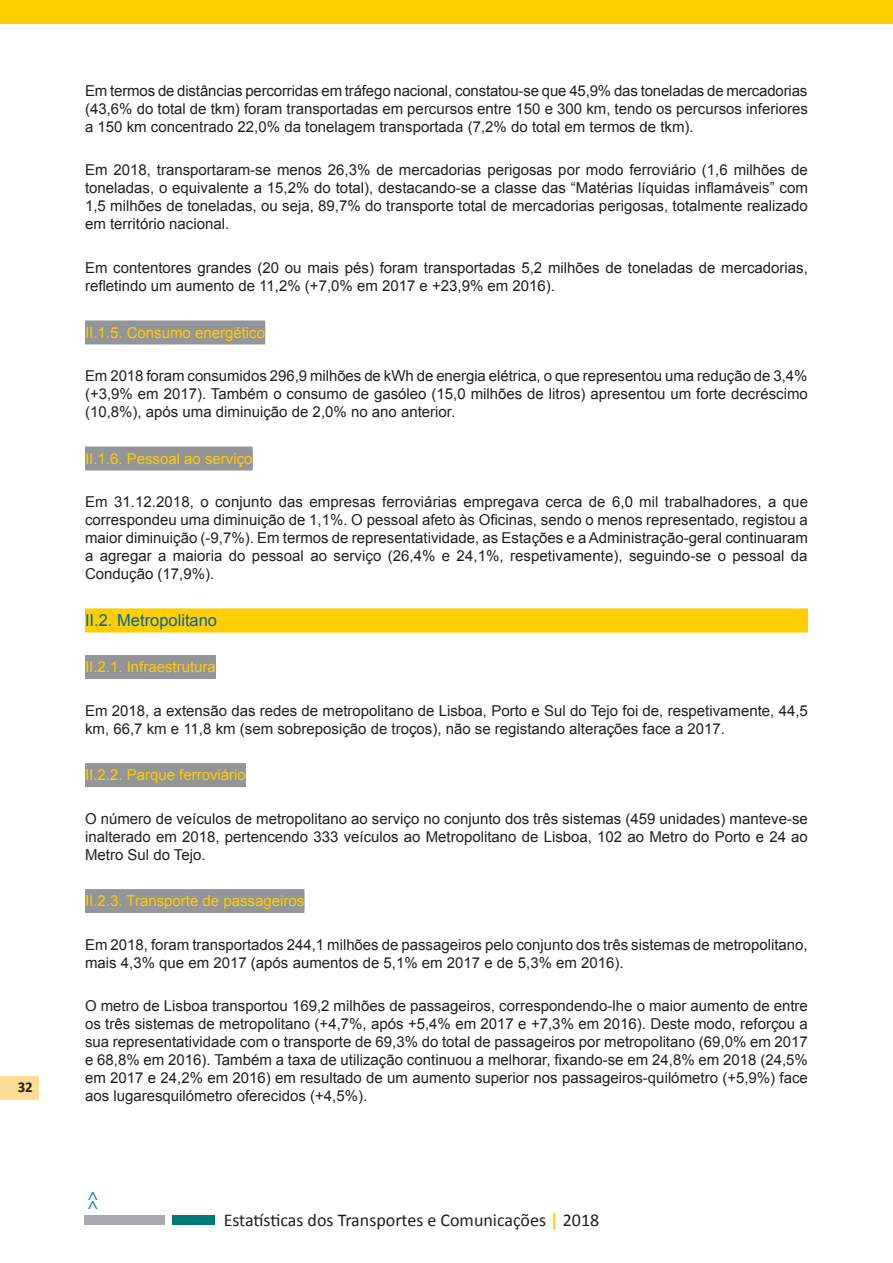
<style>
.page{position:relative;width:893px;height:1263px;background:#fff}
.page>*{position:absolute;margin:0;border:0;box-sizing:border-box;transform-origin:0 0}
.t1{font:18px "Calibri";color:#231f20}
.t2{font:700 18px "Minion Pro";color:#007c78}
.t3{font:16.5px "Arial";color:#0065a0}
.t4{font:15px/18px "Arial";color:#231f20;text-align:justify}
.t5{font:15px "Arial";color:#ffce00}
.t6{font:700 15px "Calibri";color:#231f20}
.s1{font-weight:700;color:#ffce00}
</style>
<div class="page">
<div style="left:85px;top:320px;width:180px;height:24px;background:#939598"></div>
<div style="left:85px;top:446px;width:168px;height:24px;background:#939598"></div>
<div style="left:85px;top:608px;width:723px;height:24px;background:#ffce00"></div>
<div style="left:85px;top:655px;width:131px;height:24px;background:#939598"></div>
<div style="left:85px;top:763px;width:161px;height:24px;background:#939598"></div>
<div style="left:85px;top:889px;width:219px;height:24px;background:#939598"></div>
<div style="left:1px;top:1px;width:892px;height:23px;background:#ffce00"></div>
<div style="left:0;top:1076px;width:39px;height:23px;background:#ffde93"></div>
<div style="left:84px;top:1215px;width:81px;height:10px;background:#a7a9ac"></div>
<div style="left:172px;top:1215px;width:43px;height:10px;background:#007c78"></div>
<p class="t6" style="left:18px;top:1078px;width:17px">32</p>
<p class="t4" style="left:85px;top:82px;width:724px">Em termos de distâncias percorridas em tráfego nacional, constatou-se que 45,9% das toneladas de mercadorias (43,6% do total de tkm) foram transportadas em percursos entre 150 e 300 km, tendo os percursos inferiores a 150 km concentrado 22,0% da tonelagem transportada (7,2% do total em termos de tkm).</p>
<p class="t4" style="left:85px;top:161px;width:724px">Em 2018, transportaram-se menos 26,3% de mercadorias perigosas por modo ferroviário (1,6 milhões de toneladas, o equivalente a 15,2% do total), destacando-se a classe das “Matérias líquidas inflamáveis” com 1,5 milhões de toneladas, ou seja, 89,7% do transporte total de mercadorias perigosas, totalmente realizado em território nacional.</p>
<p class="t4" style="left:85px;top:259px;width:724px">Em contentores grandes (20 ou mais pés) foram transportadas 5,2 milhões de toneladas de mercadorias, refletindo um aumento de 11,2% (+7,0% em 2017 e +23,9% em 2016).</p>
<p class="t5" style="left:85px;top:322px;width:182px">II.1.5. Consumo energético</p>
<p class="t4" style="left:85px;top:367px;width:724px">Em 2018 foram consumidos 296,9 milhões de kWh de energia elétrica, o que representou uma redução de 3,4% (+3,9% em 2017). Também o consumo de gasóleo (15,0 milhões de litros) apresentou um forte decréscimo (10,8%), após uma diminuição de 2,0% no ano anterior.</p>
<p class="t5" style="left:85px;top:448px;width:169px">II.1.6. Pessoal ao serviço</p>
<p class="t4" style="left:85px;top:493px;width:724px">Em 31.12.2018, o conjunto das empresas ferroviárias empregava cerca de 6,0 mil trabalhadores, a que correspondeu uma diminuição de 1,1%. O pessoal afeto às Oficinas, sendo o menos representado, registou a maior diminuição (-9,7%). Em termos de representatividade, as Estações e a Administração-geral continuaram a agregar a maioria do pessoal ao serviço (26,4% e 24,1%, respetivamente), seguindo-se o pessoal da Condução (17,9%).</p>
<p class="t3" style="left:85px;top:609px;width:134px">II.2. Metropolitano</p>
<p class="t5" style="left:85px;top:657px;width:132px">II.2.1. Infraestrutura</p>
<p class="t4" style="left:85px;top:701px;width:724px">Em 2018, a extensão das redes de metropolitano de Lisboa, Porto e Sul do Tejo foi de, respetivamente, 44,5 km, 66,7 km e 11,8 km (sem sobreposição de troços), não se registando alterações face a 2017.</p>
<p class="t5" style="left:85px;top:765px;width:162px">II.2.2. Parque ferroviário</p>
<p class="t4" style="left:85px;top:809px;width:724px">O número de veículos de metropolitano ao serviço no conjunto dos três sistemas (459 unidades) manteve-se inalterado em 2018, pertencendo 333 veículos ao Metropolitano de Lisboa, 102 ao Metro do Porto e 24 ao Metro Sul do Tejo.</p>
<p class="t5" style="left:85px;top:891px;width:221px">II.2.3. Transporte de passageiros</p>
<p class="t4" style="left:85px;top:935px;width:724px">Em 2018, foram transportados 244,1 milhões de passageiros pelo conjunto dos três sistemas de metropolitano, mais 4,3% que em 2017 (após aumentos de 5,1% em 2017 e de 5,3% em 2016).</p>
<p class="t4" style="left:85px;top:997px;width:724px">O metro de Lisboa transportou 169,2 milhões de passageiros, correspondendo-lhe o maior aumento de entre os três sistemas de metropolitano (+4,7%, após +5,4% em 2017 e +7,3% em 2016). Deste modo, reforçou a sua representatividade com o transporte de 69,3% do total de passageiros por metropolitano (69,0% em 2017 e 68,8% em 2016). Também a taxa de utilização continuou a melhorar, fixando-se em 24,8% em 2018 (24,5% em 2017 e 24,2% em 2016) em resultado de um aumento superior nos passageiros-quilómetro (+5,9%) face aos lugaresquilómetro oferecidos (+4,5%).</p>
<p class="t2" style="left:79px;top:1210px;width:21px;rotate:-90deg">&gt;&gt;</p>
<p class="t1" style="left:224px;top:1208px;width:377px">Estatísticas dos Transportes e Comunicações <span class="s1">|</span> 2018</p>
</div>
